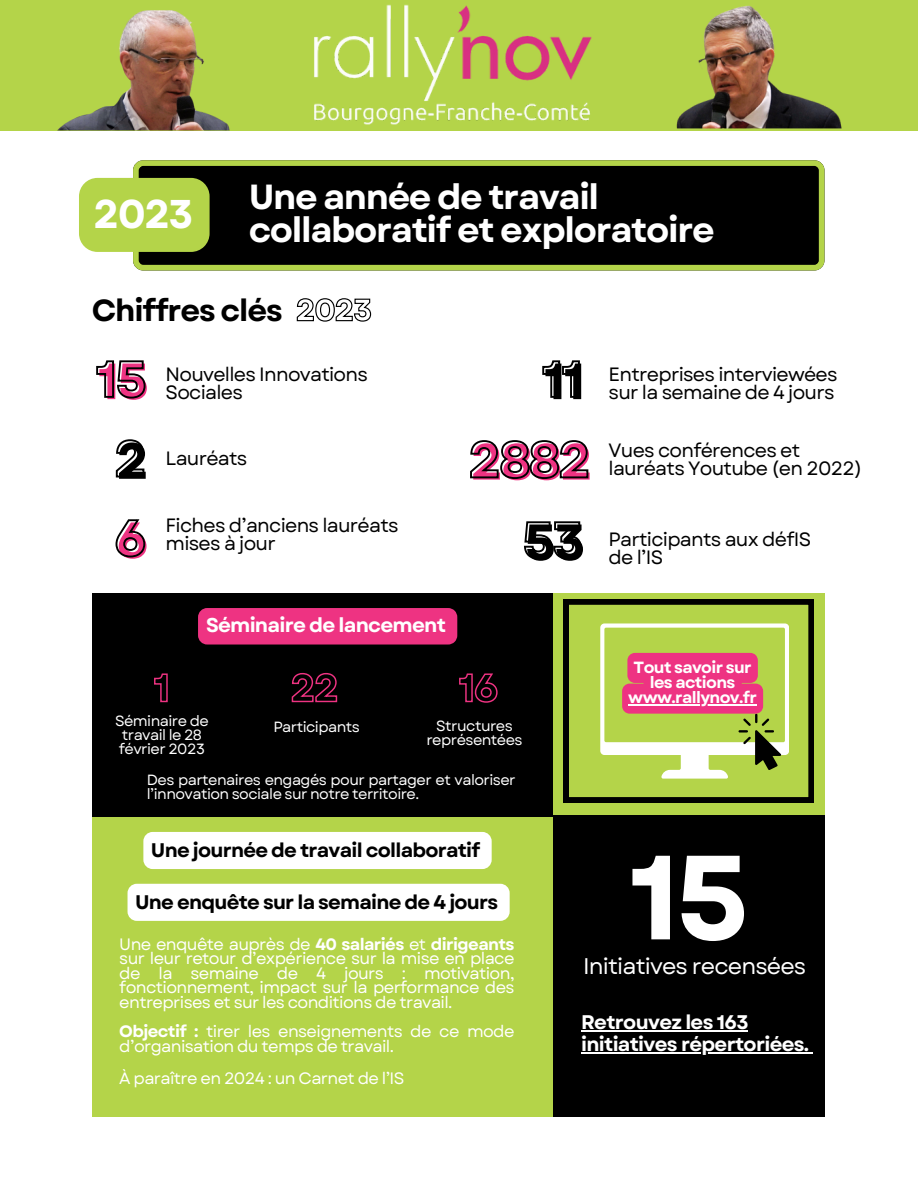
<style>
.page{position:relative;width:918px;height:1188px;background:#fff}
.page>*{position:absolute;margin:0;border:0;box-sizing:border-box;transform-origin:0 0}
.t1{font:700 119.4px "Garet";color:#fff}
.t2{font:700 50.85px "Garet";letter-spacing:-.04em;color:#ee3382}
.t3{font:700 50.85px "Garet";color:#000}
.t4{font:700 40.05px "Garet";color:#fff}
.t5{font:700 34.8px/32.7px "Garet";letter-spacing:-.04em;color:#fff}
.t6{font:700 30.45px "Garet";letter-spacing:-.04em;color:#000}
.t7{font:22.65px "Garet";letter-spacing:-.04em;color:#fff}
.t8{font:700 19.95px "Garet";letter-spacing:-.04em;color:#fff}
.t9{font:700 19.65px "Garet";letter-spacing:-.04em;color:#000}
.t10{font:700 19.65px/22.5px "Garet";letter-spacing:-.035em;color:#fff}
.t11{font:19.35px/18px "Garet";letter-spacing:-.04em;color:#000}
.t12{font:16.5px/14.7px "Garet";letter-spacing:-.04em;color:#fff;text-align:justify}
.t13{font:700 16.2px/15.3px "Garet";letter-spacing:-.04em;color:#fff;text-align:center}
.t14{font:14.7px/13.8px "Garet";letter-spacing:-.04em;color:#fff}
.s1{font-size:30.6px;color:rgb(0 0 0/0)}
.s2{font-weight:700}
</style>
<div class="page">
<div style="left:553px;top:594px;width:272px;height:223px;background:#b4d449"></div>
<div style="left:92px;top:594px;width:461px;height:223px;background:#000"></div>
<div style="left:92px;top:817px;width:469px;height:300px;background:#b4d449"></div>
<div style="left:553px;top:815px;width:272px;height:302px;background:#000"></div>
<div style="left:0;top:0;width:918px;height:130px;background:#b4d449"></div>
<img style="left:57px;top:10px;width:173px;height:120px">
<img style="left:676px;top:5px;width:166px;height:123px">
<img style="left:314px;top:4px;width:278px;height:121px">
<svg style="left:563px;top:599px;width:251px;height:204px"></svg>
<svg style="left:133px;top:160px;width:691px;height:110px;background:#151808"></svg>
<svg style="left:96px;top:360px;width:50px;height:39px"></svg>
<svg style="left:600px;top:623px;width:189px;height:156px"></svg>
<hr style="left:628px;top:704px;width:128px;height:1px;background:#fff">
<div style="left:79px;top:178px;width:131px;height:74px;background:#b4d449"></div>
<svg style="left:154px;top:673px;width:14px;height:30px"></svg>
<svg style="left:291px;top:672px;width:47px;height:31px"></svg>
<svg style="left:459px;top:673px;width:39px;height:30px"></svg>
<div style="left:143px;top:832px;width:349px;height:37px;background:#fff;border-radius:9px"></div>
<hr style="left:581px;top:1030px;width:167px;height:1px;background:#fff">
<hr style="left:581px;top:1053px;width:228px;height:1px;background:#fff">
<svg style="left:296px;top:298px;width:76px;height:24px"></svg>
<svg style="left:115px;top:439px;width:30px;height:39px"></svg>
<svg style="left:115px;top:519px;width:31px;height:39px"></svg>
<svg style="left:542px;top:360px;width:38px;height:38px"></svg>
<svg style="left:470px;top:440px;width:119px;height:39px"></svg>
<svg style="left:524px;top:521px;width:58px;height:39px"></svg>
<div style="left:198px;top:608px;width:259px;height:37px;background:#ee3382"></div>
<div style="left:128px;top:884px;width:382px;height:37px;background:#fff;border-radius:9px"></div>
<p class="t4" style="left:94px;top:185px;width:102px">2023</p>
<p class="t5" style="left:249px;top:181px;width:468px">Une année de travail collaboratif et exploratoire</p>
<p class="t6" style="left:92px;top:288px;width:282px">Chiffres clés <span class="s1">2023</span></p>
<p class="t2" style="left:98px;top:345px;width:53px">15</p>
<p class="t11" style="left:166px;top:365px;width:204px">Nouvelles Innovations<br>Sociales</p>
<p class="t3" style="left:116px;top:424px;width:34px">2</p>
<p class="t11" style="left:166px;top:449px;width:83px">Lauréats</p>
<p class="t2" style="left:116px;top:504px;width:34px">6</p>
<p class="t11" style="left:166px;top:516px;width:235px">Fiches d’anciens lauréats mises à jour</p>
<p class="t8" style="left:206px;top:611px;width:242px">Séminaire de lancement</p>
<p class="t3" style="left:544px;top:345px;width:43px">11</p>
<p class="t11" style="left:609px;top:365px;width:230px">Entreprises interviewées sur la semaine de 4 jours</p>
<p class="t2" style="left:471px;top:425px;width:124px">2882</p>
<p class="t11" style="left:609px;top:442px;width:255px">Vues conférences et lauréats Youtube (en 2022)</p>
<p class="t3" style="left:525px;top:506px;width:63px">53</p>
<p class="t11" style="left:609px;top:530px;width:204px">Participants aux défIS de l’IS</p>
<p class="t13" style="left:628px;top:659px;width:130px">Tout savoir sur les actions www.rallynov.fr</p>
<p class="t14" style="left:115px;top:714px;width:95px">Séminaire de travail le 28 février 2023</p>
<p class="t14" style="left:273px;top:720px;width:88px">Participants</p>
<p class="t14" style="left:426px;top:719px;width:98px;text-align:center">Structures représentées</p>
<p class="t14" style="left:147px;top:773px;width:370px">Des partenaires engagés pour partager et valoriser l’innovation sociale sur notre territoire.</p>
<p class="t9" style="left:151px;top:836px;width:331px">Une journée de travail collaboratif</p>
<p class="t9" style="left:135px;top:888px;width:365px">Une enquête sur la semaine de 4 jours</p>
<p class="t12" style="left:119px;top:937px;width:397px">Une enquête auprès de <span class="s2">40 salariés</span> et <span class="s2">dirigeants </span>sur leur retour d’expérience sur la mise en place de la semaine de 4 jours : motivation, fonctionnement, impact sur la performance des entreprises et sur les conditions de travail.</p>
<p class="t12" style="left:119px;top:1024px;width:397px"><span class="s2">Objectif :</span> tirer les enseignements de ce mode d’organisation du temps de travail.</p>
<p class="t12" style="left:119px;top:1071px;width:287px">À paraître en 2024 : un Carnet de l’IS</p>
<p class="t1" style="left:629px;top:812px;width:122px">15</p>
<p class="t7" style="left:583px;top:950px;width:225px">Initiatives recensées</p>
<p class="t10" style="left:581px;top:1011px;width:230px">Retrouvez les 163 initiatives répertoriées.</p>
</div>
